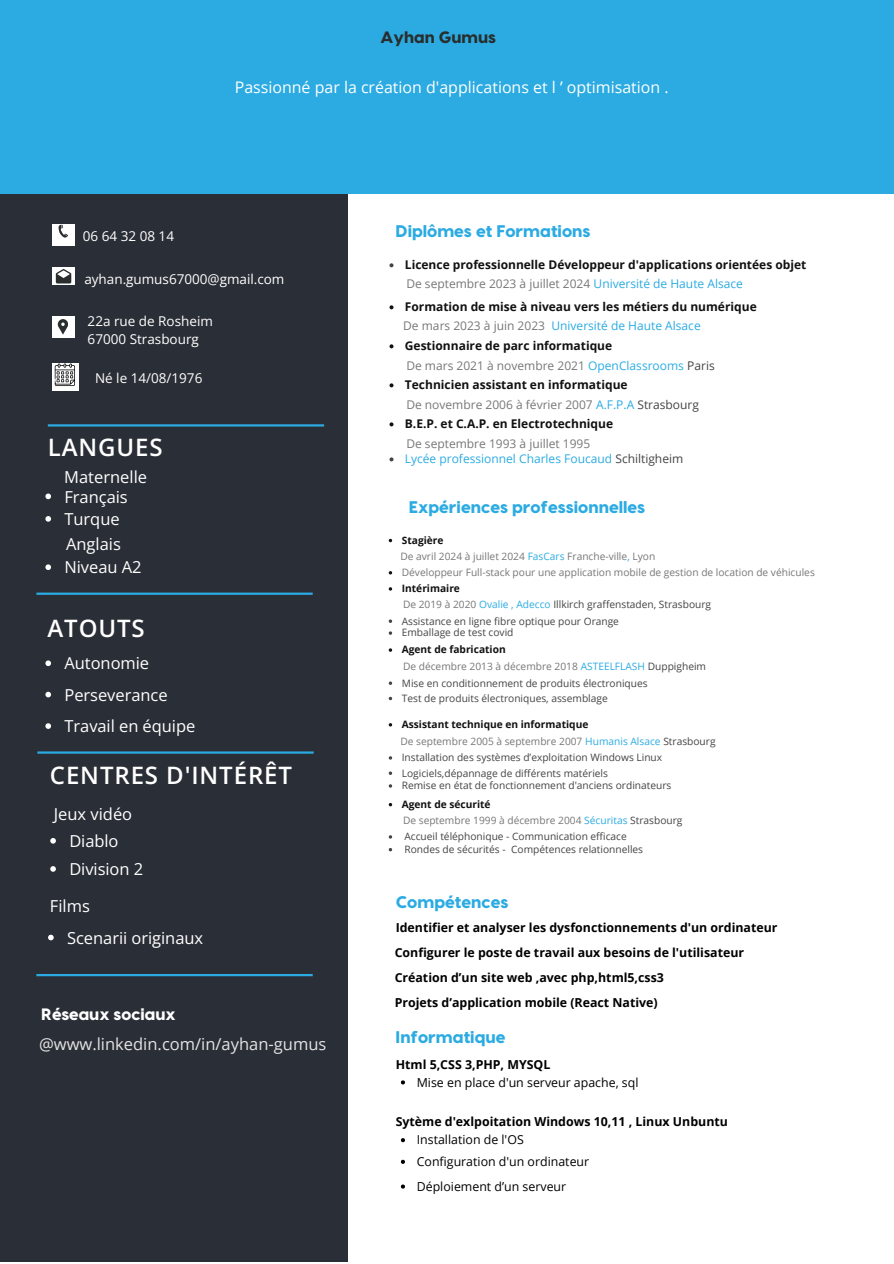
<style>
.page{position:relative;width:894px;height:1264px;background:#fff}
.page>*{position:absolute;margin:0;border:0;box-sizing:border-box;transform-origin:0 0}
.t1{font:600 24px "Open Sans";letter-spacing:.035em;color:#fff}
.t2{font:800 16.8px "Visby CF";color:#2babe2}
.t3{font:800 16.8px "Visby CF";color:#fff}
.t4{font:16.5px "Open Sans";letter-spacing:-.005em;color:#fff}
.t5{font:16.5px "Open Sans";color:#e4e4e4}
.t6{font:800 16.5px "Visby CF";color:#fff}
.t7{font:800 16.5px "Visby CF";color:#292d2d}
.t8{font:15.9px "Open Sans";color:#fff}
.t9{font:13.5px/18px "Open Sans";color:#fff}
.t10{font:700 12.3px "Open Sans";color:#000}
.t11{font:12.3px "Open Sans";color:#000}
.t12{font:700 12.3px "Open Sans";color:#fff}
.t13{font:700 12px "Open Sans";color:#111}
.t14{font:12px "Open Sans";color:#777}
.t15{font:12px "Open Sans";color:#2babe2}
.t16{font:10.2px "Open Sans";color:#444}
.t17{font:10.2px "Open Sans";color:#777}
.t18{font:700 10.2px "Open Sans";color:#111}
.s1{color:#2babe2}
.s2{color:#777}
.s3{color:#444}
</style>
<div class="page">
<div style="left:0;top:193px;width:347px;height:1067px;background:#2a2e36"></div>
<hr style="left:37px;top:751px;width:276px;height:2px;background:#2babe2">
<hr style="left:36px;top:974px;width:276px;height:2px;background:#2babe2">
<div style="left:53px;top:316px;width:22px;height:22px;background:#fff"></div>
<svg style="left:58px;top:319px;width:10px;height:15px"></svg>
<div style="left:52px;top:223px;width:22px;height:22px;background:#fff"></div>
<svg style="left:58px;top:225px;width:10px;height:13px"></svg>
<svg style="left:52px;top:267px;width:23px;height:17px"></svg>
<svg style="left:56px;top:269px;width:15px;height:14px"></svg>
<hr style="left:48px;top:424px;width:276px;height:2px;background:#2babe2">
<div style="left:52px;top:363px;width:26px;height:28px;background:#fff"></div>
<svg style="left:55px;top:363px;width:20px;height:23px"></svg>
<hr style="left:36px;top:592px;width:276px;height:3px;background:#2babe2">
<div style="left:0;top:0;width:893px;height:193px;background:#2babe2"></div>
<svg style="left:401px;top:1080px;width:4px;height:4px"></svg>
<svg style="left:401px;top:1138px;width:4px;height:4px"></svg>
<svg style="left:401px;top:1159px;width:4px;height:4px"></svg>
<svg style="left:401px;top:1184px;width:4px;height:4px"></svg>
<svg style="left:389px;top:263px;width:4px;height:4px"></svg>
<svg style="left:389px;top:305px;width:4px;height:4px"></svg>
<svg style="left:389px;top:344px;width:4px;height:4px"></svg>
<svg style="left:389px;top:383px;width:4px;height:4px"></svg>
<svg style="left:389px;top:422px;width:4px;height:4px"></svg>
<svg style="left:389px;top:457px;width:4px;height:4px"></svg>
<svg style="left:45px;top:660px;width:6px;height:6px"></svg>
<svg style="left:45px;top:691px;width:6px;height:6px"></svg>
<svg style="left:45px;top:564px;width:6px;height:6px"></svg>
<svg style="left:45px;top:723px;width:6px;height:6px"></svg>
<svg style="left:50px;top:838px;width:6px;height:5px"></svg>
<svg style="left:50px;top:866px;width:6px;height:5px"></svg>
<svg style="left:48px;top:934px;width:6px;height:6px"></svg>
<svg style="left:45px;top:493px;width:6px;height:6px"></svg>
<svg style="left:45px;top:516px;width:6px;height:5px"></svg>
<svg style="left:388px;top:619px;width:4px;height:4px"></svg>
<svg style="left:388px;top:681px;width:4px;height:4px"></svg>
<svg style="left:388px;top:771px;width:4px;height:4px"></svg>
<p class="t7" style="left:380px;top:26px;width:117px">Ayhan Gumus</p>
<h3 class="t8" style="left:235px;top:76px;width:435px">Passionné par la création d'applications et l ’ optimisation .</h3>
<h2 class="t9" style="left:83px;top:227px;width:93px">06 64 32 08 14</h2>
<h2 class="t9" style="left:84px;top:269px;width:201px">ayhan.gumus67000@gmail.com</h2>
<h3 class="t9" style="left:88px;top:311px;width:127px">22a rue de Rosheim<br>67000 Strasbourg</h3>
<p class="t9" style="left:95px;top:369px;width:109px">Né le 14/08/1976</p>
<h6 class="t1" style="left:48px;top:430px;width:116px">LANGUES</h6>
<p class="t4" style="left:64px;top:465px;width:84px">Maternelle</p>
<p class="t4" style="left:64px;top:485px;width:65px">Français</p>
<p class="t4" style="left:64px;top:507px;width:57px">Turque</p>
<p class="t4" style="left:66px;top:532px;width:56px">Anglais</p>
<p class="t4" style="left:64px;top:556px;width:79px">Niveau A2</p>
<h3 class="t3" style="left:47px;top:611px;width:70px">Langues</h3>
<h6 class="t1" style="left:47px;top:612px;width:99px">ATOUTS</h6>
<h2 class="t4" style="left:64px;top:652px;width:86px">Autonomie</h2>
<h6 class="t4" style="left:64px;top:683px;width:105px">Perseverance</h6>
<p class="t3" style="left:52px;top:712px;width:56px">Atouts</p>
<h6 class="t4" style="left:64px;top:714px;width:132px">Travail en équipe</h6>
<p class="t1" style="left:50px;top:758px;width:244px">CENTRES D'INTÉRÊT</p>
<p class="t12" style="left:78px;top:773px;width:70px">Autonomie</p>
<p class="t4" style="left:54px;top:802px;width:80px">Jeux vidéo</p>
<p class="t4" style="left:69px;top:829px;width:51px">Diablo</p>
<h6 class="t4" style="left:69px;top:857px;width:75px">Division 2</h6>
<h2 class="t4" style="left:50px;top:894px;width:41px">Films</h2>
<p class="t4" style="left:67px;top:926px;width:137px">Scenarii originaux</p>
<p class="t6" style="left:41px;top:1002px;width:136px">Réseaux sociaux</p>
<p class="t3" style="left:45px;top:1026px;width:139px">Réseaux sociaux</p>
<p class="t5" style="left:39px;top:1032px;width:289px">@www.linkedin.com/in/ayhan-gumus</p>
<h5 class="t2" style="left:395px;top:220px;width:196px">Diplômes et Formations</h5>
<h1 class="t13" style="left:405px;top:256px;width:403px">Licence professionnelle Développeur d'applications orientées objet</h1>
<p class="t14" style="left:406px;top:275px;width:338px">De septembre 2023 à juillet 2024 <span class="s1">Université de Haute Alsace</span></p>
<p class="t13" style="left:405px;top:298px;width:353px">Formation de mise à niveau vers les métiers du numérique</p>
<h2 class="t15" style="left:403px;top:317px;width:299px"><span class="s2">De mars 2023 à juin 2023</span> Université de Haute Alsace</h2>
<p class="t13" style="left:405px;top:337px;width:209px">Gestionnaire de parc informatique</p>
<p class="t14" style="left:406px;top:357px;width:310px">De mars 2021 à novembre 2021 <span class="s1">OpenClassrooms</span> <span class="s3">Paris</span></p>
<h1 class="t13" style="left:405px;top:376px;width:224px">Technicien assistant en informatique</h1>
<h3 class="t14" style="left:406px;top:396px;width:294px">De novembre 2006 à février 2007 <span class="s1">A.F.P.A</span> <span class="s3">Strasbourg</span></h3>
<p class="t13" style="left:405px;top:415px;width:210px">B.E.P. et C.A.P. en Electrotechnique</p>
<p class="t14" style="left:406px;top:435px;width:185px">De septembre 1993 à juillet 1995</p>
<h2 class="t15" style="left:405px;top:450px;width:280px">Lycée professionnel Charles Foucaud <span class="s3">Schiltigheim</span></h2>
<p class="t2" style="left:408px;top:496px;width:238px">Expériences professionnelles</p>
<p class="t18" style="left:401px;top:533px;width:43px">Stagière</p>
<p class="t17" style="left:400px;top:549px;width:256px">De avril 2024 à juillet 2024 <span class="s1">FasCars</span> Franche-ville<span class="s1">,</span> Lyon</p>
<p class="t17" style="left:401px;top:565px;width:414px">Développeur Full-stack pour une application mobile de gestion de location de véhicules</p>
<p class="t18" style="left:401px;top:581px;width:60px">Intérimaire</p>
<p class="t16" style="left:403px;top:597px;width:309px"><span class="s2">De 2019 à 2020</span> <span class="s1">Ovalie , Adecco</span> Illkirch graffenstaden, Strasbourg</p>
<p class="t16" style="left:401px;top:613px;width:219px">Assistance en ligne fibre optique pour Orange</p>
<p class="t16" style="left:401px;top:625px;width:113px">Emballage de test covid</p>
<p class="t18" style="left:401px;top:642px;width:105px">Agent de fabrication</p>
<p class="t17" style="left:403px;top:659px;width:304px">De décembre 2013 à décembre 2018 <span class="s1">ASTEELFLASH</span> <span class="s3">Duppigheim</span></p>
<p class="t16" style="left:401px;top:675px;width:247px">Mise en conditionnement de produits électroniques</p>
<p class="t16" style="left:401px;top:691px;width:207px">Test de produits électroniques, assemblage</p>
<p class="t18" style="left:401px;top:717px;width:188px">Assistant technique en informatique</p>
<p class="t17" style="left:400px;top:734px;width:316px">De septembre 2005 à septembre 2007 <span class="s1">Humanis Alsace</span> <span class="s3">Strasbourg</span></p>
<p class="t16" style="left:401px;top:750px;width:262px">Installation des systèmes d’exploitation Windows Linux</p>
<h2 class="t16" style="left:401px;top:765px;width:208px">Logiciels,dépannage de différents matériels</h2>
<h4 class="t16" style="left:401px;top:778px;width:271px">Remise en état de fonctionnement d'anciens ordinateurs</h4>
<h4 class="t18" style="left:401px;top:797px;width:90px">Agent de sécurité</h4>
<h4 class="t17" style="left:403px;top:813px;width:281px">De septembre 1999 à décembre 2004 <span class="s1">Sécuritas</span> <span class="s3">Strasbourg</span></h4>
<h4 class="t16" style="left:404px;top:829px;width:224px">Accueil téléphonique - Communication efficace</h4>
<h2 class="t16" style="left:404px;top:842px;width:240px">Rondes de sécurités - Compétences relationnelles</h2>
<p class="t2" style="left:395px;top:890px;width:114px">Compétences</p>
<p class="t10" style="left:395px;top:919px;width:383px">Identifier et analyser les dysfonctionnements d'un ordinateur</p>
<h2 class="t10" style="left:394px;top:943px;width:351px">Configurer le poste de travail aux besoins de l'utilisateur</h2>
<p class="t10" style="left:394px;top:969px;width:271px">Création d’un site web ,avec php,html5,css3</p>
<p class="t10" style="left:394px;top:993px;width:264px">Projets d’application mobile (React Native)</p>
<h5 class="t2" style="left:395px;top:1026px;width:111px">Informatique</h5>
<h5 class="t10" style="left:395px;top:1055px;width:156px">Html 5,CSS 3,PHP, MYSQL</h5>
<h1 class="t11" style="left:416px;top:1073px;width:223px">Mise en place d'un serveur apache, sql</h1>
<h3 class="t10" style="left:395px;top:1112px;width:333px">Sytème d'exlpoitation Windows 10,11 , Linux Unbuntu</h3>
<p class="t11" style="left:416px;top:1131px;width:108px">Installation de l'OS</p>
<p class="t11" style="left:416px;top:1152px;width:174px">Configuration d'un ordinateur</p>
<h3 class="t11" style="left:416px;top:1177px;width:151px">Déploiement d’un serveur</h3>
</div>
